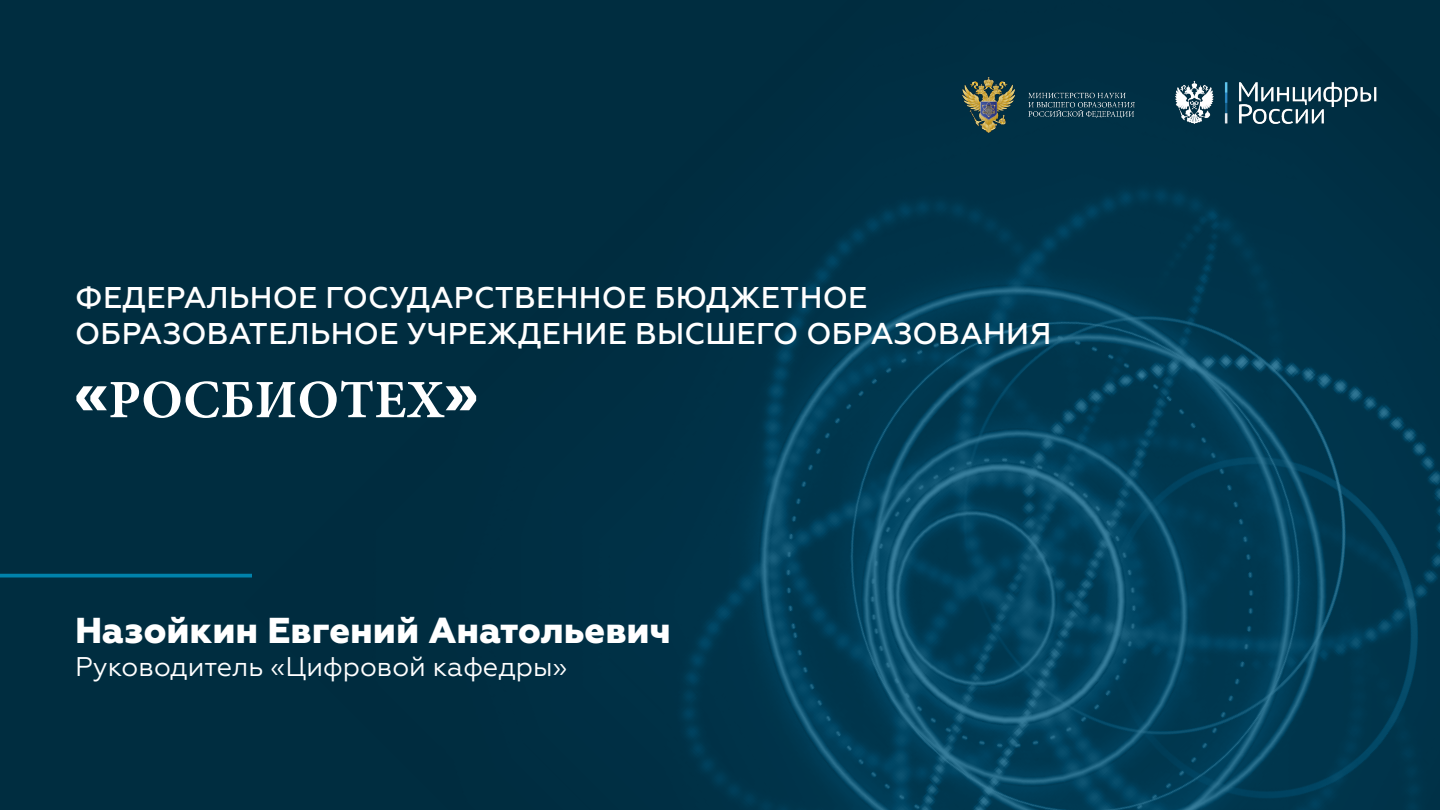
<style>
.page{position:relative;width:1440px;height:810px;background:#002d40}
.page>*{position:absolute;margin:0;border:0;box-sizing:border-box;transform-origin:0 0}
.t1{font:700 54.07px "Minion Pro";letter-spacing:.01em;color:#fff}
.t2{font:800 36px "Geometria";color:#fff}
.t3{font:500 30px/36px "Geometria";letter-spacing:.01em;color:#fff}
.t4{font:27px "Geometria";color:#fff}
.s1{font-family:"Geometria";font-weight:800}
</style>
<div class="page">
<img style="left:244px;top:185px;width:1196px;height:625px">
<img style="left:1175px;top:80px;width:202px;height:44px">
<img style="left:962px;top:77px;width:173px;height:56px">
<svg style="left:0;top:574px;width:252px;height:4px"></svg>
<p class="t3" style="left:75px;top:280px;width:978px">ФЕДЕРАЛЬНОЕ ГОСУДАРСТВЕННОЕ БЮДЖЕТНОЕ<br>ОБРАЗОВАТЕЛЬНОЕ УЧРЕЖДЕНИЕ ВЫСШЕГО ОБРАЗОВАНИЯ</p>
<h1 class="t1" style="left:75px;top:362px;width:404px"><span class="s1">«</span>РОСБИОТЕХ<span class="s1">»</span></h1>
<p class="t2" style="left:75px;top:609px;width:597px">Назойкин Евгений Анатольевич</p>
<p class="t4" style="left:75px;top:651px;width:494px">Руководитель «Цифровой кафедры»</p>
</div>
